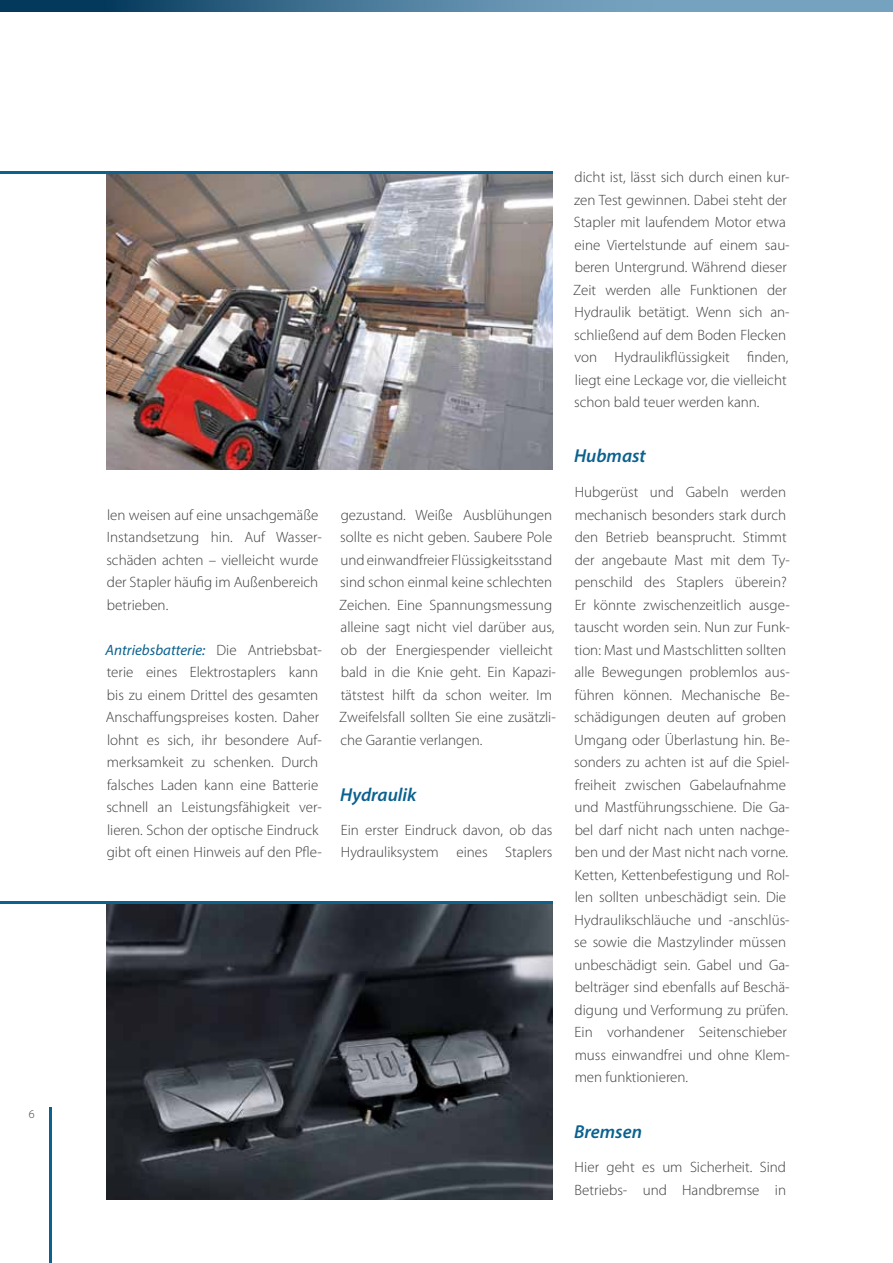
<style>
.page{position:relative;width:893px;height:1263px;background:#fff}
.page>*{position:absolute;margin:0;border:0;box-sizing:border-box;transform-origin:0 0}
.t1{font:italic 600 18.75px "Myriad Pro";color:#0b618f}
.t2{font:300 15px/22.5px "Myriad Pro";color:#3c3c3c}
.t3{font:300 12px "Myriad Pro";color:#3c3c3c}
.s1{font-weight:400;font-style:italic;color:#0b618f}
</style>
<div class="page">
<hr style="left:49px;top:1108px;width:2px;height:155px;background:#0b618f">
<svg style="left:0;top:0;width:893px;height:12px"></svg>
<img style="left:106px;top:173px;width:447px;height:296px">
<img style="left:106px;top:903px;width:447px;height:296px">
<hr style="left:0;top:171px;width:553px;height:2px;background:#0b618f">
<hr style="left:0;top:901px;width:553px;height:2px;background:#0b618f">
<p class="t3" style="left:29px;top:1106px;width:7px">6</p>
<p class="t2" style="left:106px;top:503px;width:217px">len weisen auf eine unsachgemäße<br>Instandsetzung hin. Auf Wasser&shy;schäden achten – vielleicht wurde der Stapler häufig im Außenbereich betrieben.</p>
<p class="t2" style="left:106px;top:638px;width:218px"><span class="s1">Antriebsbatterie:</span> Die Antriebsbat&shy;terie eines Elektrostaplers kann bis zu einem Drittel des gesamten Anschaffungspreises kosten. Daher lohnt es sich, ihr besondere Auf&shy;merksamkeit zu schenken. Durch falsches Laden kann eine Batterie schnell an Leistungsfähigkeit ver&shy;lieren. Schon der optische Eindruck gibt oft einen Hinweis auf den Pfle-</p>
<p class="t2" style="left:339px;top:503px;width:218px">gezustand. Weiße Ausblühungen sollte es nicht geben. Saubere Pole und einwandfreier Flüssigkeitsstand sind schon einmal keine schlechten Zeichen. Eine Spannungsmessung alleine sagt nicht viel darüber aus, ob der Energiespender vielleicht bald in die Knie geht. Ein Kapazi&shy;tätstest hilft da schon weiter. Im Zweifelsfall sollten Sie eine zusätzli&shy;che Garantie verlangen.</p>
<p class="t1" style="left:340px;top:782px;width:78px">Hydraulik</p>
<p class="t2" style="left:341px;top:818px;width:213px">Ein erster Eindruck davon, ob das<br>Hydrauliksystem eines Staplers</p>
<p class="t2" style="left:573px;top:166px;width:218px">dicht ist, lässt sich durch einen kur&shy;zen Test gewinnen. Dabei steht der Stapler mit laufendem Motor etwa eine Viertelstunde auf einem sau&shy;beren Untergrund. Während dieser Zeit werden alle Funktionen der Hydraulik betätigt. Wenn sich an&shy;schließend auf dem Boden Flecken von Hydraulikflüssigkeit finden, liegt eine Leckage vor, die vielleicht schon bald teuer werden kann.</p>
<p class="t1" style="left:574px;top:444px;width:73px">Hubmast</p>
<p class="t2" style="left:574px;top:481px;width:217px">Hubgerüst und Gabeln werden mechanisch besonders stark durch den Betrieb beansprucht. Stimmt der angebaute Mast mit dem Ty&shy;penschild des Staplers überein?<br>Er könnte zwischenzeitlich ausge&shy;tauscht worden sein. Nun zur Funk&shy;tion: Mast und Mastschlitten sollten alle Bewegungen problemlos aus&shy;führen können. Mechanische Be&shy;schädigungen deuten auf groben Umgang oder Überlastung hin. Be&shy;sonders zu achten ist auf die Spiel&shy;freiheit zwischen Gabelaufnahme und Mastführungsschiene. Die Ga&shy;bel darf nicht nach unten nachge&shy;ben und der Mast nicht nach vorne.<br>Ketten, Kettenbefestigung und Rol&shy;len sollten unbeschädigt sein. Die Hydraulikschläuche und -anschlüs&shy;se sowie die Mastzylinder müssen unbeschädigt sein. Gabel und Ga&shy;belträger sind ebenfalls auf Beschä&shy;digung und Verformung zu prüfen.<br>Ein vorhandener Seitenschieber muss einwandfrei und ohne Klem&shy;men funktionieren.</p>
<p class="t1" style="left:574px;top:1119px;width:69px">Bremsen</p>
<p class="t2" style="left:575px;top:1156px;width:213px">Hier geht es um Sicherheit. Sind<br>Betriebs- und Handbremse in</p>
</div>
